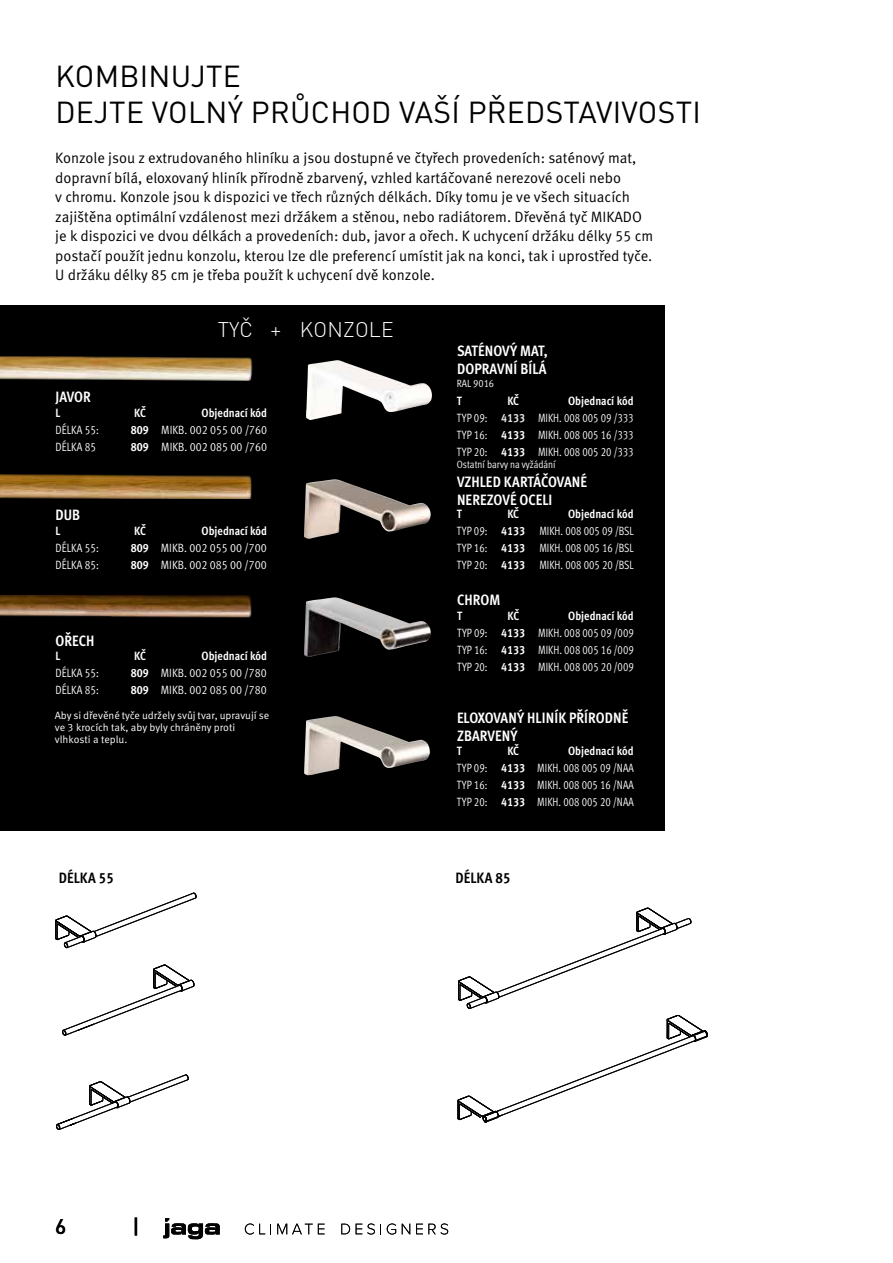
<style>
.page{position:relative;width:893px;height:1263px;background:#fff}
.page>*{position:absolute;margin:0;border:0;box-sizing:border-box;transform-origin:0 0}
.t1{font:30px/36px "DIN Pro";letter-spacing:.01em;color:#000}
.t2{font:300 21px "DIN Pro";letter-spacing:.01em;color:#fff}
.t3{font:500 21px "DIN Pro";color:#000}
.t4{font:15px/19.5px "Meta Pro";color:#000}
.t5{font:700 condensed 15px/18px "Meta Pro";letter-spacing:.005em;color:#fff}
.t6{font:700 condensed 15px "Meta Pro";color:#000}
.t7{font:12px/17px "Meta Pro Cond Norm";color:#fff;text-align:justify;scale:.9 1}
.t8{font:12px "Meta Pro Cond Norm";color:#fff}
.t9{font:700 condensed 12px "Meta Pro";letter-spacing:-.005em;color:#fff}
.t10{font:12px "Meta Pro Cond Norm";color:#fff;scale:.95 1}
.t11{font:10.5px/12px "Meta Pro";color:#fff}
.t12{font:10.5px "Meta Pro Cond Norm";color:#fff}
.s1{font-family:"Meta Pro";font-weight:700;font-stretch:condensed}
.s2{color:#000}
.s3{font-family:"Meta Pro";font-weight:700;font-stretch:condensed;color:#e8e6e3}
</style>
<div class="page">
<div style="left:0;top:305px;width:664px;height:525px;background:#000"></div>
<img style="left:304px;top:479px;width:127px;height:60px">
<img style="left:306px;top:360px;width:126px;height:60px">
<img style="left:304px;top:597px;width:127px;height:60px">
<img style="left:304px;top:716px;width:126px;height:60px">
<img style="left:0;top:356px;width:253px;height:24px">
<img style="left:0;top:474px;width:252px;height:24px">
<img style="left:0;top:595px;width:252px;height:23px">
<svg style="left:55px;top:892px;width:142px;height:57px"></svg>
<svg style="left:62px;top:964px;width:133px;height:72px"></svg>
<svg style="left:56px;top:1074px;width:133px;height:56px"></svg>
<svg style="left:457px;top:907px;width:251px;height:216px"></svg>
<svg style="left:245px;top:1223px;width:26px;height:11px"></svg>
<svg style="left:277px;top:1224px;width:48px;height:10px"></svg>
<svg style="left:341px;top:1224px;width:9px;height:10px"></svg>
<svg style="left:356px;top:1223px;width:25px;height:11px"></svg>
<svg style="left:387px;top:1223px;width:9px;height:11px"></svg>
<svg style="left:402px;top:1224px;width:8px;height:10px"></svg>
<svg style="left:416px;top:1223px;width:32px;height:11px"></svg>
<svg style="left:163px;top:1218px;width:57px;height:21px"></svg>
<h1 class="t1" style="left:55px;top:57px;width:647px">KOMBINUJTE<br>DEJTE VOLNÝ PRŮCHOD VAŠÍ PŘEDSTAVIVOSTI</h1>
<p class="t4" style="left:55px;top:149px;width:600px">Konzole jsou z extrudovaného hliníku a jsou dostupné ve čtyřech provedeních: saténový mat, dopravní bílá, eloxovaný hliník přírodně zbarvený, vzhled kartáčované nerezové oceli nebo<br>v chromu. Konzole jsou k dispozici ve třech různých délkách. Díky tomu je ve všech situacích zajištěna optimální vzdálenost mezi držákem a stěnou, nebo radiátorem. Dřevěná tyč MIKADO je k dispozici ve dvou délkách a provedeních: dub, javor a ořech. K uchycení držáku délky 55 cm postačí použít jednu konzolu, kterou lze dle preferencí umístit jak na konci, tak i uprostřed tyče.<br>U držáku délky 85 cm je třeba použít k uchycení dvě konzole.</p>
<h2 class="t2" style="left:218px;top:315px;width:178px">TYČ + KONZOLE</h2>
<p class="t5" style="left:55px;top:387px;width:37px">JAVOR</p>
<p class="t9" style="left:55px;top:404px;width:6px">L</p>
<p class="t9" style="left:134px;top:404px;width:13px">KČ</p>
<p class="t9" style="left:202px;top:404px;width:67px">Objednací kód</p>
<p class="t10" style="left:55px;top:421px;width:47px">DÉLKA 55:</p>
<p class="t8" style="left:131px;top:421px;width:138px"><span class="s1">809</span> MIKB. 002 055 00 /760</p>
<p class="t10" style="left:55px;top:438px;width:47px">DÉLKA 85<span class="s2">:</span></p>
<p class="t8" style="left:131px;top:438px;width:138px"><span class="s1">809</span> MIKB. 002 085 00 /760</p>
<p class="t5" style="left:55px;top:505px;width:26px">DUB</p>
<p class="t9" style="left:55px;top:522px;width:6px">L</p>
<p class="t9" style="left:134px;top:522px;width:13px">KČ</p>
<p class="t9" style="left:202px;top:522px;width:67px">Objednací kód</p>
<p class="t10" style="left:55px;top:539px;width:47px">DÉLKA 55:</p>
<p class="t8" style="left:131px;top:539px;width:137px"><span class="s1">809</span> MIKB. 002 055 00 /700</p>
<p class="t10" style="left:55px;top:556px;width:47px">DÉLKA 85:</p>
<p class="t8" style="left:131px;top:556px;width:137px"><span class="s1">809</span> MIKB. 002 085 00 /700</p>
<p class="t5" style="left:55px;top:630px;width:41px">OŘECH</p>
<p class="t9" style="left:55px;top:647px;width:6px">L</p>
<p class="t9" style="left:134px;top:647px;width:13px">KČ</p>
<p class="t9" style="left:202px;top:647px;width:67px">Objednací kód</p>
<p class="t10" style="left:55px;top:664px;width:47px">DÉLKA 55:</p>
<p class="t8" style="left:131px;top:664px;width:137px"><span class="s1">809</span> MIKB. 002 055 00 /780</p>
<p class="t10" style="left:55px;top:681px;width:47px">DÉLKA 85:</p>
<p class="t8" style="left:131px;top:681px;width:137px"><span class="s1">809</span> MIKB. 002 085 00 /780</p>
<p class="t11" style="left:55px;top:710px;width:216px">Aby si dřevěné tyče udržely svůj tvar, upravují se ve 3 krocích tak, aby byly chráněny proti vlhkosti a teplu.</p>
<p class="t5" style="left:457px;top:341px;width:92px">SATÉNOVÝ MAT,<br>DOPRAVNÍ BÍLÁ</p>
<p class="t12" style="left:457px;top:375px;width:39px">RAL 9016</p>
<p class="t9" style="left:457px;top:391px;width:7px">T</p>
<p class="t9" style="left:507px;top:391px;width:13px">KČ</p>
<p class="t9" style="left:568px;top:391px;width:67px">Objednací kód</p>
<p class="t7" style="left:457px;top:408px;width:198px">TYP 09: <span class="s3">4133</span> MIKH. 008 005 09 /333<br>TYP 16: <span class="s1">4133</span> MIKH. 008 005 16 /333<br>TYP 20: <span class="s1">4133</span> MIKH. 008 005 20 /333</p>
<p class="t12" style="left:457px;top:457px;width:100px">Ostatní barvy na vyžádání</p>
<p class="t5" style="left:457px;top:472px;width:132px">VZHLED KARTÁČOVANÉ<br>NEREZOVÉ OCELI</p>
<p class="t9" style="left:457px;top:505px;width:7px">T</p>
<p class="t9" style="left:507px;top:505px;width:13px">KČ</p>
<p class="t9" style="left:568px;top:505px;width:67px">Objednací kód</p>
<p class="t7" style="left:457px;top:522px;width:198px">TYP 09: <span class="s1">4133</span> MIKH. 008 005 09 /BSL TYP 16: <span class="s1">4133</span> MIKH. 008 005 16 /BSL TYP 20: <span class="s1">4133</span> MIKH. 008 005 20 /BSL</p>
<p class="t5" style="left:457px;top:590px;width:45px">CHROM</p>
<p class="t9" style="left:457px;top:606px;width:7px">T</p>
<p class="t9" style="left:507px;top:606px;width:13px">KČ</p>
<p class="t9" style="left:568px;top:606px;width:67px">Objednací kód</p>
<p class="t7" style="left:457px;top:623px;width:198px">TYP 09: <span class="s1">4133</span> MIKH. 008 005 09 /009<br>TYP 16: <span class="s1">4133</span> MIKH. 008 005 16 /009<br>TYP 20: <span class="s1">4133</span> MIKH. 008 005 20 /009</p>
<p class="t5" style="left:457px;top:708px;width:173px">ELOXOVANÝ HLINÍK PŘÍRODNĚ<br>ZBARVENÝ</p>
<p class="t9" style="left:457px;top:741px;width:7px">T</p>
<p class="t9" style="left:507px;top:741px;width:13px">KČ</p>
<p class="t9" style="left:568px;top:741px;width:67px">Objednací kód</p>
<p class="t7" style="left:457px;top:758px;width:198px">TYP 09: <span class="s1">4133</span> MIKH. 008 005 09 /NAA TYP 16: <span class="s1">4133</span> MIKH. 008 005 16 /NAA TYP 20: <span class="s1">4133</span> MIKH. 008 005 20 /NAA</p>
<p class="t6" style="left:59px;top:866px;width:56px">DÉLKA 55</p>
<p class="t6" style="left:455px;top:866px;width:56px">DÉLKA 85</p>
<h2 class="t3" style="left:55px;top:1212px;width:13px">6</h2>
<h2 class="t3" style="left:132px;top:1212px;width:9px">|</h2>
</div>
